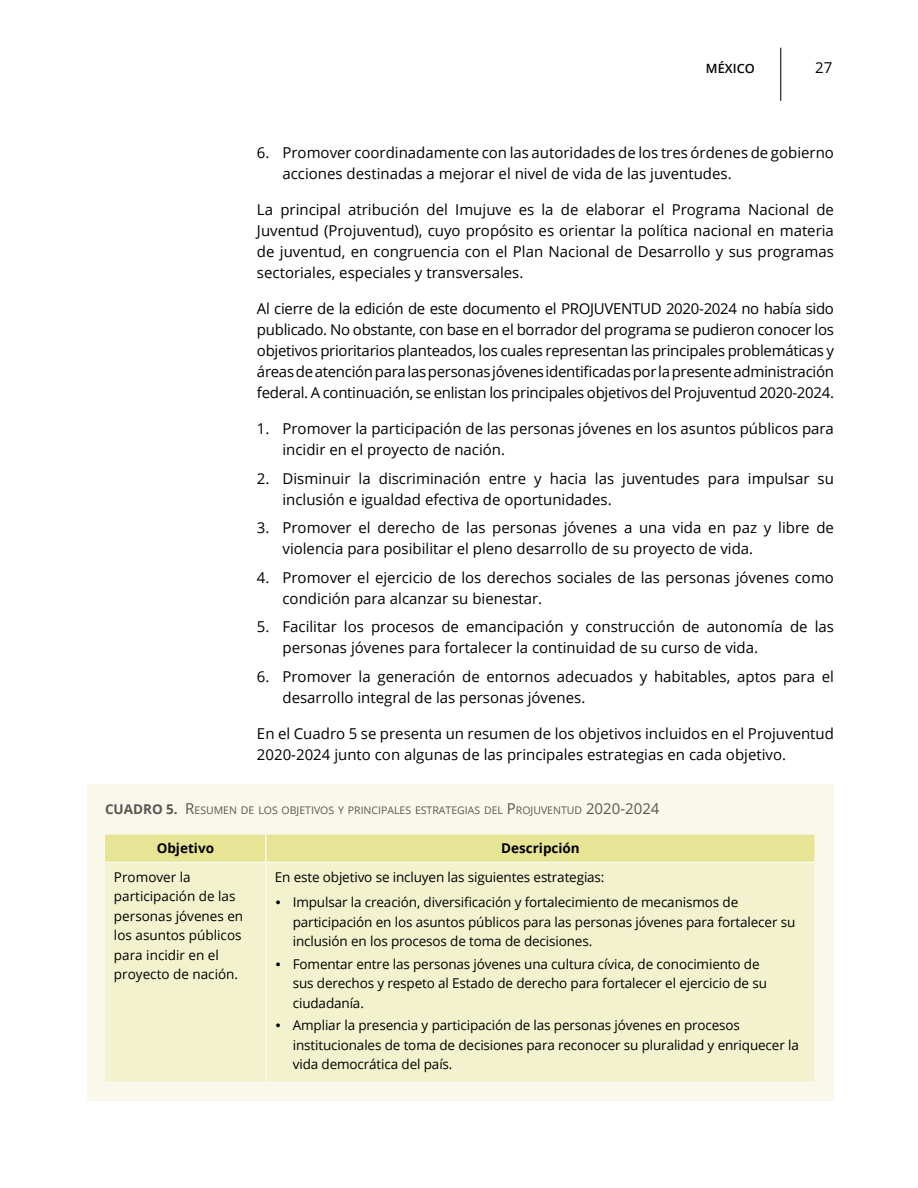
<style>
.page{position:relative;width:918px;height:1188px;background:#fff}
.page>*{position:absolute;margin:0;border:0;box-sizing:border-box;transform-origin:0 0}
.t1{font:15px/21px "Open Sans";color:#000}
.t2{font:13.5px/19.5px "Open Sans";letter-spacing:-.01em;color:#000}
.t3{font:700 13.5px "Open Sans";color:#000}
.t4{font:600 12.75px "Open Sans";color:#000}
.t5{font:10.5px "Open Sans";color:#575756}
.s1{font-weight:700;font-size:13.5px}
.s2{font-size:15px}
.s3{font-family:"Camphor Pro";font-weight:300}
</style>
<div class="page">
<hr style="left:780px;top:48px;width:1px;height:53px;background:#000">
<div style="left:87px;top:784px;width:747px;height:317px;background:#f9f8ea"></div>
<div style="left:105px;top:835px;width:709px;height:27px;background:#e7e496"></div>
<div style="left:105px;top:863px;width:709px;height:219px;background:#f3f2ce"></div>
<hr style="left:265px;top:835px;width:2px;height:27px;background:#f9f8ea">
<hr style="left:265px;top:863px;width:2px;height:219px;background:#f9f8ea">
<p class="t4" style="left:706px;top:59px;width:50px">MÉXICO</p>
<p class="t1" style="left:815px;top:56px;width:19px">27</p>
<p class="t1" style="left:282px;top:142px;width:553px;text-indent:-26px">6. Promover coordinadamente con las autoridades de los tres órdenes de gobierno acciones destinadas a mejorar el nivel de vida de las juventudes.</p>
<p class="t1" style="left:257px;top:199px;width:579px;text-align:justify">La principal atribución del Imujuve es la de elaborar el Programa Nacional de Juventud (Projuventud), cuyo propósito es orientar la política nacional en materia de juventud, en congruencia con el Plan Nacional de Desarrollo y sus programas sectoriales, especiales y transversales.</p>
<p class="t1" style="left:257px;top:298px;width:579px;text-align:justify">Al cierre de la edición de este documento el PROJUVENTUD 2020-2024 no había sido publicado. No obstante, con base en el borrador del programa se pudieron conocer los objetivos prioritarios planteados, los cuales representan las principales problemáticas y áreas de atención para las personas jóvenes identificadas por la presente administración federal. A continuación, se enlistan los principales objetivos del Projuventud 2020-2024.</p>
<p class="t1" style="left:282px;top:418px;width:553px;text-indent:-26px">1. Promover la participación de las personas jóvenes en los asuntos públicos para incidir en el proyecto de nación.</p>
<p class="t1" style="left:282px;top:468px;width:553px;text-indent:-26px">2. Disminuir la discriminación entre y hacia las juventudes para impulsar su inclusión e igualdad efectiva de oportunidades.</p>
<p class="t1" style="left:282px;top:517px;width:553px;text-indent:-26px">3. Promover el derecho de las personas jóvenes a una vida en paz y libre de violencia para posibilitar el pleno desarrollo de su proyecto de vida.</p>
<p class="t1" style="left:282px;top:567px;width:553px;text-indent:-26px">4. Promover el ejercicio de los derechos sociales de las personas jóvenes como condición para alcanzar su bienestar.</p>
<p class="t1" style="left:282px;top:616px;width:553px;text-indent:-26px">5. Facilitar los procesos de emancipación y construcción de autonomía de las personas jóvenes para fortalecer la continuidad de su curso de vida.</p>
<p class="t1" style="left:282px;top:666px;width:553px;text-indent:-26px">6. Promover la generación de entornos adecuados y habitables, aptos para el desarrollo integral de las personas jóvenes.</p>
<p class="t1" style="left:257px;top:723px;width:579px">En el Cuadro 5 se presenta un resumen de los objetivos incluidos en el Projuventud<br>2020-2024 junto con algunas de las principales estrategias en cada objetivo.</p>
<p class="t5" style="left:105px;top:803px;width:556px"><span class="s1">CUADRO 5.</span> <span class="s2">R</span>ESUM EN DE LOS OBJETIVOS Y PRINCIPALES ESTRATEGIAS DEL <span class="s2">P</span>ROJUVENTUD <span class="s2">2020-2024</span></p>
<p class="t3" style="left:157px;top:839px;width:59px">Objetivo</p>
<p class="t3" style="left:501px;top:839px;width:80px">Descripción</p>
<p class="t2" style="left:114px;top:867px;width:131px">Promover la participación de las personas jóvenes en los asuntos públicos para incidir en el proyecto de nación.</p>
<p class="t2" style="left:275px;top:867px;width:331px">En este objetivo se incluyen las siguientes estrategias:</p>
<p class="t2" style="left:293px;top:892px;width:504px;text-indent:-18px"><span class="s3">•</span> Impulsar la creación, diversificación y fortalecimiento de mecanismos de participación en los asuntos públicos para las personas jóvenes para fortalecer su inclusión en los procesos de toma de decisiones.</p>
<p class="t2" style="left:293px;top:954px;width:476px;text-indent:-18px"><span class="s3">•</span> Fomentar entre las personas jóvenes una cultura cívica, de conocimiento de sus derechos y respeto al Estado de derecho para fortalecer el ejercicio de su ciudadanía.</p>
<p class="t2" style="left:293px;top:1015px;width:508px;text-indent:-18px"><span class="s3">•</span> Ampliar la presencia y participación de las personas jóvenes en procesos institucionales de toma de decisiones para reconocer su pluralidad y enriquecer la vida democrática del país.</p>
</div>
